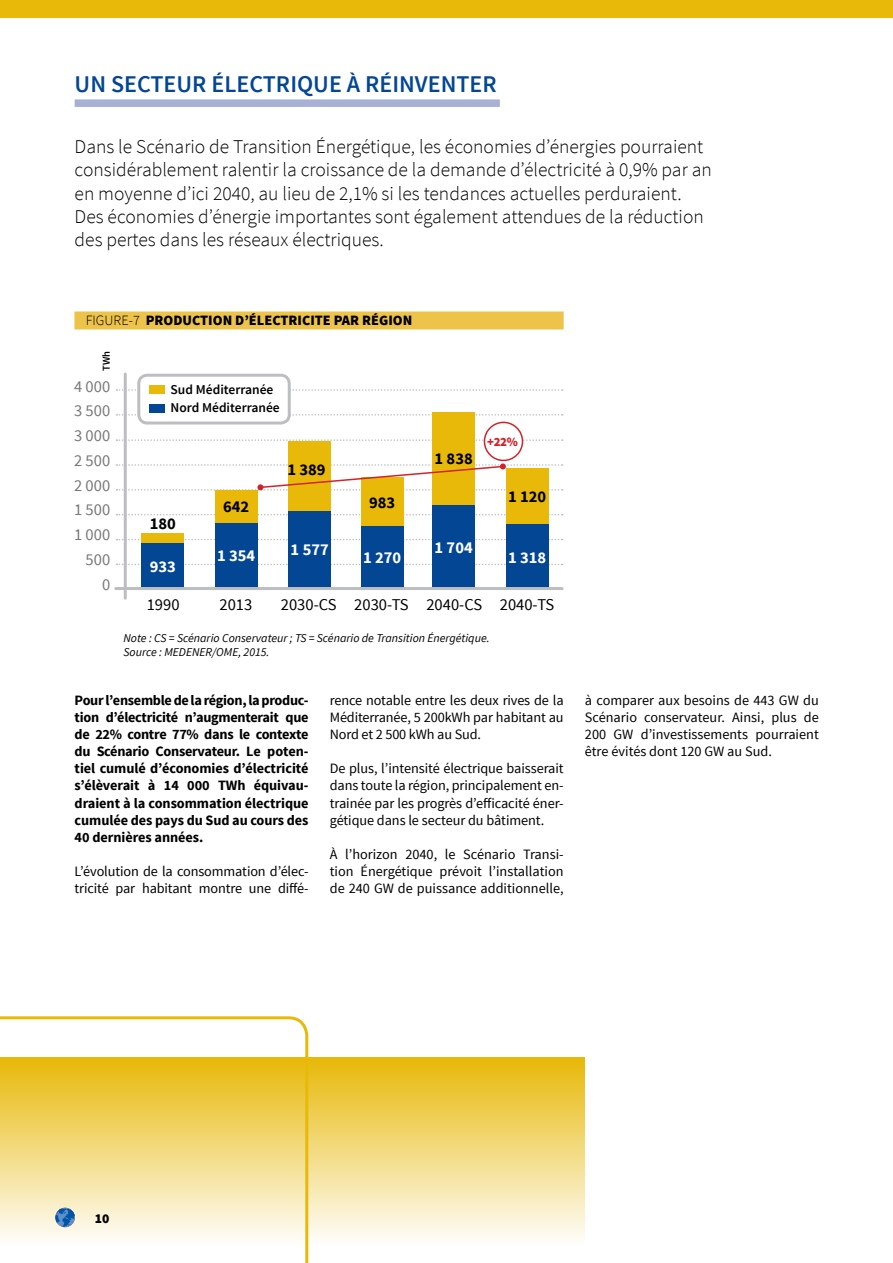
<style>
.page{position:relative;width:893px;height:1263px;background:#fff}
.page>*{position:absolute;margin:0;border:0;box-sizing:border-box;transform-origin:0 0}
.t1{font:600 24px "Source Sans Pro";color:#034694}
.t2{font:300 19.5px/23.4px "Source Sans Pro";color:#000}
.t3{font:16.5px "Source Sans Pro";color:#000}
.t4{font:16.5px "Source Sans Pro";color:#77787b}
.t5{font:700 16.5px "Source Sans Pro";color:#fff}
.t6{font:700 16.5px "Source Sans Pro";color:#000}
.t7{font:14.25px/17.1px "Source Sans Pro";letter-spacing:-.005em;color:#000;text-align:justify}
.t8{font:700 14.25px/17.1px "Source Sans Pro";letter-spacing:-.005em;color:#000;text-align:justify}
.t9{font:900 14.25px "Source Sans Pro";color:#000}
.t10{font:600 13.5px "Source Sans Pro";color:#000}
.t11{font:900 13.5px "Source Sans Pro";color:#000}
.t12{font:900 12.75px "Source Sans Pro";color:#d2232a}
.t13{font:italic 12px "Source Sans Pro";color:#000}
.t14{font:600 10.5px "Source Sans Pro";color:#000}
.s1{font-weight:300}
</style>
<div class="page">
<div style="left:0;top:1058px;width:585px;height:205px;background:linear-gradient(to bottom,#e8b909,#fff)"></div>
<div style="left:0;top:0;width:893px;height:17px;background:#e8b909"></div>
<div style="left:75px;top:99px;width:425px;height:8px;background:#a9b0d5"></div>
<div style="left:74px;top:311px;width:490px;height:18px;background:#edc449"></div>
<svg style="left:0;top:1016px;width:310px;height:247px"></svg>
<svg style="left:116px;top:564px;width:447px;height:1px"></svg>
<svg style="left:116px;top:539px;width:447px;height:1px"></svg>
<svg style="left:116px;top:514px;width:447px;height:1px"></svg>
<svg style="left:116px;top:439px;width:447px;height:2px"></svg>
<svg style="left:116px;top:414px;width:447px;height:2px"></svg>
<svg style="left:116px;top:389px;width:447px;height:2px"></svg>
<div style="left:215px;top:521px;width:42px;height:67px;background:#034694"></div>
<div style="left:288px;top:510px;width:43px;height:78px;background:#034694"></div>
<div style="left:361px;top:526px;width:42px;height:62px;background:#034694"></div>
<div style="left:432px;top:504px;width:43px;height:84px;background:#034694"></div>
<div style="left:506px;top:524px;width:42px;height:64px;background:#034694"></div>
<div style="left:215px;top:490px;width:42px;height:32px;background:#e8b909"></div>
<div style="left:288px;top:441px;width:43px;height:70px;background:#e8b909"></div>
<div style="left:361px;top:477px;width:42px;height:49px;background:#e8b909"></div>
<div style="left:432px;top:412px;width:43px;height:92px;background:#e8b909"></div>
<div style="left:506px;top:468px;width:42px;height:56px;background:#e8b909"></div>
<hr style="left:124px;top:374px;width:3px;height:224px;background:#bcbec0">
<div style="left:139px;top:375px;width:150px;height:48px;background:#fff;border-radius:9px"></div>
<div style="left:137px;top:374px;width:154px;height:50px;border:3px solid #bcbec0;border-radius:9px"></div>
<div style="left:149px;top:385px;width:16px;height:9px;background:#e8b909"></div>
<div style="left:149px;top:404px;width:16px;height:8px;background:#034694"></div>
<div style="left:142px;top:533px;width:42px;height:20px;background:#e8b909"></div>
<div style="left:142px;top:543px;width:42px;height:45px;background:#034694"></div>
<hr style="left:116px;top:587px;width:446px;height:3px;background:#bcbec0">
<svg style="left:116px;top:463px;width:447px;height:28px"></svg>
<div style="left:484px;top:422px;width:38px;height:38px;background:#fff;border-radius:50%"></div>
<div style="left:484px;top:422px;width:39px;height:39px;border:2px solid #d2232a;border-radius:50%"></div>
<p class="t1" style="left:75px;top:69px;width:424px">UN SECTEUR ÉLECTRIQUE À RÉINVENTER</p>
<p class="t2" style="left:75px;top:135px;width:639px">Dans le Scénario de Transition Énergétique, les économies d’énergies pourraient considérablement ralentir la croissance de la demande d’électricité à 0,9% par an en moyenne d’ici 2040, au lieu de 2,1% si les tendances actuelles perduraient.<br>Des économies d’énergie importantes sont également attendues de la réduction des pertes dans les réseaux électriques.</p>
<p class="t9" style="left:86px;top:311px;width:328px"><span class="s1">FIGURE-7</span> PRODUCTION D’ÉLECTRICITE PAR RÉGION</p>
<p class="t14" style="left:100px;top:371px;width:21px;rotate:-90deg">TWh</p>
<p class="t4" style="left:74px;top:376px;width:38px">4 000</p>
<p class="t4" style="left:74px;top:401px;width:38px">3 500</p>
<p class="t4" style="left:74px;top:425px;width:38px">3 000</p>
<p class="t4" style="left:74px;top:450px;width:38px">2 500</p>
<p class="t4" style="left:74px;top:475px;width:38px">2 000</p>
<p class="t4" style="left:74px;top:500px;width:38px">1 500</p>
<p class="t4" style="left:74px;top:524px;width:38px">1 000</p>
<p class="t4" style="left:86px;top:549px;width:26px">500</p>
<p class="t4" style="left:102px;top:574px;width:10px">0</p>
<p class="t10" style="left:171px;top:381px;width:104px">Sud Méditerranée</p>
<p class="t10" style="left:171px;top:399px;width:111px">Nord Méditerranée</p>
<p class="t6" style="left:150px;top:513px;width:28px">180</p>
<p class="t5" style="left:150px;top:556px;width:28px">933</p>
<p class="t6" style="left:223px;top:496px;width:28px">642</p>
<p class="t5" style="left:217px;top:545px;width:40px">1 354</p>
<p class="t6" style="left:287px;top:459px;width:40px">1 389</p>
<p class="t5" style="left:291px;top:539px;width:40px">1 577</p>
<p class="t6" style="left:369px;top:491px;width:28px">983</p>
<p class="t5" style="left:363px;top:547px;width:40px">1 270</p>
<p class="t6" style="left:434px;top:448px;width:40px">1 838</p>
<p class="t12" style="left:487px;top:434px;width:32px">+22%</p>
<p class="t6" style="left:508px;top:486px;width:40px">1 120</p>
<p class="t5" style="left:434px;top:537px;width:40px">1 704</p>
<p class="t5" style="left:508px;top:546px;width:40px">1 318</p>
<p class="t3" style="left:147px;top:595px;width:34px">1990</p>
<p class="t3" style="left:220px;top:595px;width:34px">2013</p>
<p class="t3" style="left:281px;top:595px;width:57px">2030-CS</p>
<p class="t3" style="left:354px;top:595px;width:56px">2030-TS</p>
<p class="t3" style="left:426px;top:595px;width:57px">2040-CS</p>
<p class="t3" style="left:500px;top:595px;width:56px">2040-TS</p>
<p class="t13" style="left:124px;top:630px;width:368px">Note : CS = Scénario Conservateur ; TS = Scénario de Transition Énergétique.</p>
<p class="t13" style="left:124px;top:645px;width:147px">Source : MEDENER/OME, 2015.</p>
<p class="t8" style="left:75px;top:692px;width:235px">Pour l’ensemble de la région, la produc&shy;tion d’électricité n’augmenterait que de 22% contre 77% dans le contexte du Scénario Conservateur. Le poten&shy;tiel cumulé d’économies d’électricité s’élèverait à 14 000 TWh équivau&shy;draient à la consommation électrique cumulée des pays du Sud au cours des 40 dernières années.</p>
<p class="t7" style="left:75px;top:863px;width:235px">L’évolution de la consommation d’élec&shy;tricité par habitant montre une diffé-</p>
<p class="t7" style="left:330px;top:692px;width:235px">rence notable entre les deux rives de la Méditerranée, 5 200kWh par habitant au Nord et 2 500 kWh au Sud.</p>
<p class="t7" style="left:330px;top:760px;width:235px">De plus, l’intensité électrique baisserait dans toute la région, principalement en&shy;trainée par les progrès d’efficacité éner&shy;gétique dans le secteur du bâtiment.</p>
<p class="t7" style="left:330px;top:846px;width:235px">À l’horizon 2040, le Scénario Transi&shy;tion Énergétique prévoit l’installation de 240 GW de puissance additionnelle,</p>
<p class="t7" style="left:585px;top:692px;width:235px">à comparer aux besoins de 443 GW du Scénario conservateur. Ainsi, plus de 200 GW d’investissements pourraient être évités dont 120 GW au Sud.</p>
<p class="t11" style="left:95px;top:1209px;width:16px">10</p>
</div>
